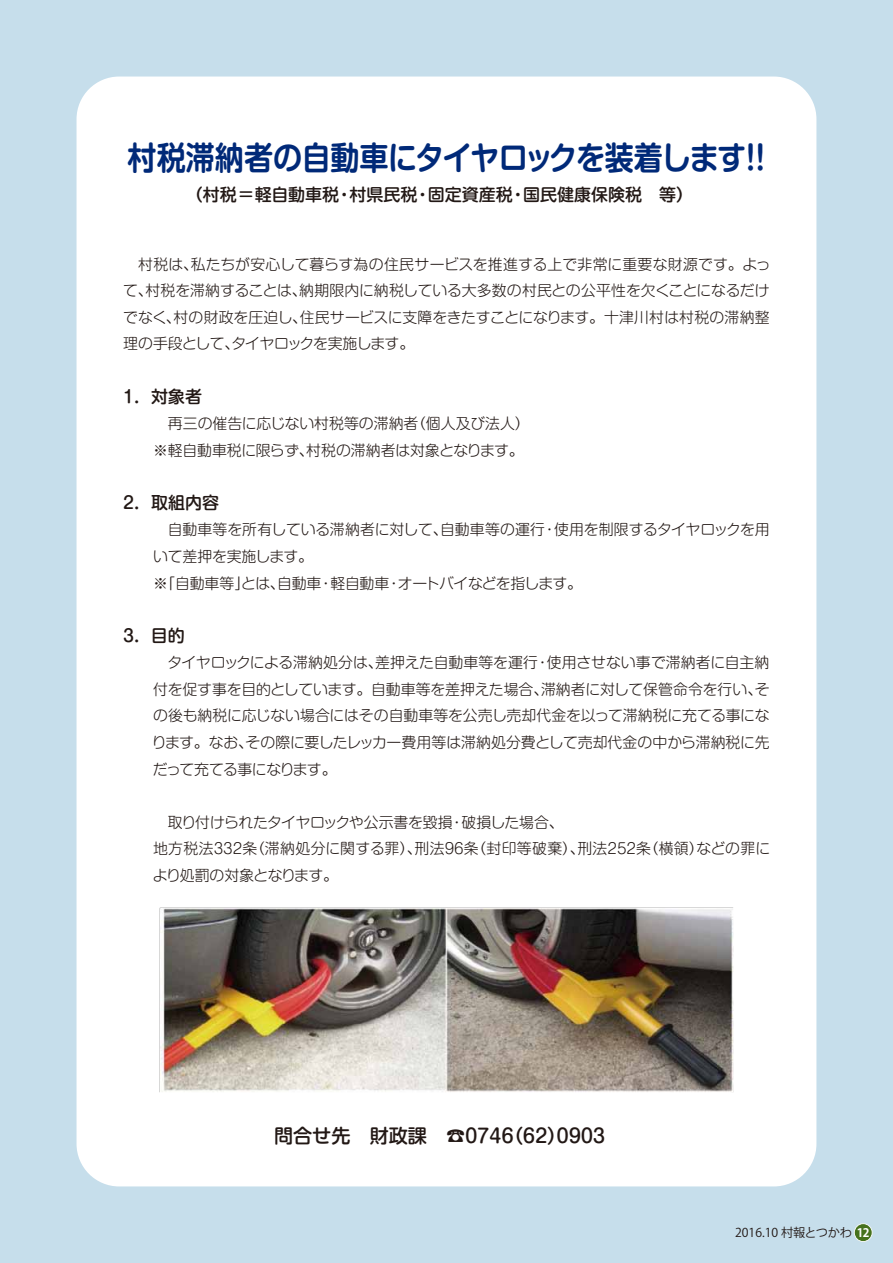
<style>
.page{position:relative;width:893px;height:1263px;background:#c6deeb}
.page>*{position:absolute;margin:0;border:0;box-sizing:border-box;transform-origin:0 0}
.t1{font:700 32.25px "Shin M Go Pro De";letter-spacing:-.02em;color:#002978;scale:.9 1}
.t2{font:500 19.2px "Shin M Go Pro";letter-spacing:-.37em;color:#221815}
.t3{font:500 16.95px "Shin M Go Pro";color:#221815}
.t4{font:300 14.85px/26.5px "Shin M Go Pro";letter-spacing:-.02em;color:#221815;text-align:justify}
.t5{font:300 14.85px/26.5px "Shin M Go Pro";color:#221815}
.t6{font:12.15px "Koz Go Pro";color:#221815}
.s1{font-weight:700;font-size:11.7px;color:#fff}
</style>
<div class="page">
<div style="left:77px;top:77px;width:739px;height:1109px;background:#fff;border-radius:43px"></div>
<svg style="left:854px;top:1223px;width:19px;height:19px"></svg>
<img style="left:159px;top:907px;width:574px;height:186px">
<p class="t1" style="left:128px;top:131px;width:721px">村税滞納者の自動車にタイヤロックを装着します！！</p>
<p class="t3" style="left:186px;top:181px;width:509px">（村税=軽自動車税・村県民税・固定資産税・国民健康保険税　等）</p>
<p class="t4" style="left:123px;top:249px;width:649px">　村税は、私たちが安心して暮らす為の住民サービスを推進する上で非常に重要な財源です。よって、村税を滞納することは、納期限内に納税している大多数の村民との公平性を欠くことになるだけでなく、村の財政を圧迫し、住民サービスに支障をきたすことになります。十津川村は村税の滞納整理の手段として、タイヤロックを実施します。</p>
<p class="t3" style="left:120px;top:382px;width:83px">１．対象者</p>
<p class="t5" style="left:153px;top:408px;width:378px">　再三の催告に応じない村税等の滞納者（個人及び法人）※軽自動車税に限らず、村税の滞納者は対象となります。</p>
<p class="t3" style="left:120px;top:489px;width:100px">２．取組内容</p>
<p class="t4" style="left:153px;top:515px;width:618px;text-align:left">　自動車等を所有している滞納者に対して、自動車等の運行・使用を制限するタイヤロックを用いて差押を実施します。<br>※「自動車等」とは、自動車・軽自動車・オートバイなどを指します。</p>
<p class="t3" style="left:120px;top:621px;width:66px">３．目的</p>
<p class="t4" style="left:152px;top:648px;width:619px">　タイヤロックによる滞納処分は、差押えた自動車等を運行・使用させない事で滞納者に自主納付を促す事を目的としています。自動車等を差押えた場合、滞納者に対して保管命令を行い、その後も納税に応じない場合にはその自動車等を公売し売却代金を以って滞納税に充てる事になります。なお、その際に要したレッカー費用等は滞納処分費として売却代金の中から滞納税に先だって充てる事になります。</p>
<p class="t4" style="left:153px;top:807px;width:619px;text-align:left">　取り付けられたタイヤロックや公示書を毀損・破損した場合、<br>地方税法３３２条（滞納処分に関する罪）、刑法９６条（封印等破棄）、刑法２５２条（横領）などの罪により処罰の対象となります。</p>
<p class="t2" style="left:274px;top:1120px;width:336px">問合せ先　財政課　☎０７４６（６２）０９０３</p>
<p class="t6" style="left:735px;top:1225px;width:136px">2016.10 村報とつかわ <span class="s1">12</span></p>
</div>
